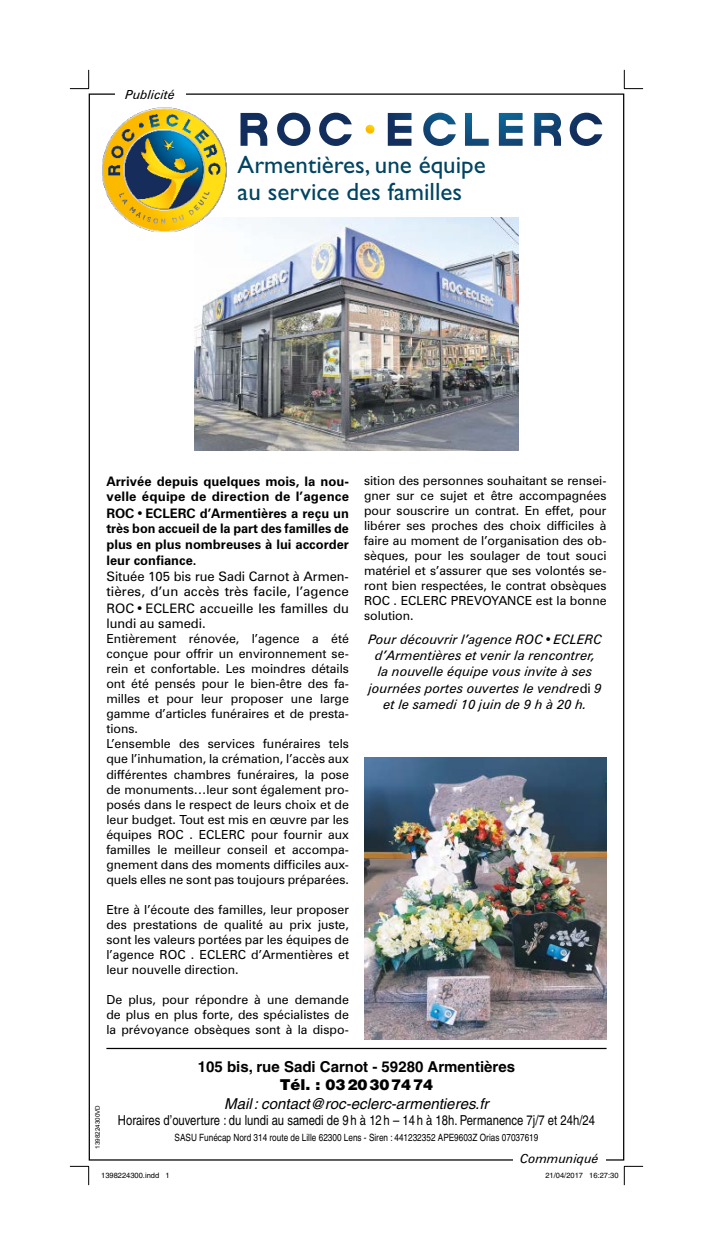
<style>
.page{position:relative;width:713px;height:1255px;background:#fff}
.page>*{position:absolute;margin:0;border:0;box-sizing:border-box;transform-origin:0 0}
.t1{font:25px/27px "Gill Sans";color:#004461}
.t2{font:italic 15px "Helvetica";color:#000}
.t3{font:700 15px "Helvetica";color:#000}
.t4{font:900 15px "Helvetica";color:#000}
.t5{font:condensed 13.75px "Helvetica";color:#000}
.t6{font:700 13.12px/15.9px "Zurich BT";color:#000;text-align:justify}
.t7{font:italic 13.12px/16.2px "Zurich BT";color:#000;text-align:center}
.t8{font:13.12px/15.9px "Zurich BT";letter-spacing:.005em;color:#000;text-align:justify}
.t9{font:12.5px/15px "Zurich BT";color:#000;text-align:justify}
.t10{font:italic 12.5px "Zurich BT";color:#000}
.t11{font:condensed 10px "Helvetica";color:#000}
.t12{font:7.5px "Helvetica";color:#000}
.t13{font:6.25px "Arial";color:#000}
.s1{font-style:normal}
</style>
<div class="page">
<img style="left:364px;top:757px;width:242px;height:282px">
<img style="left:194px;top:217px;width:324px;height:234px">
<hr style="left:106px;top:1047px;width:500px;height:2px;background:#000">
<img style="left:102px;top:107px;width:135px;height:124px">
<svg style="left:240px;top:113px;width:27px;height:33px"></svg>
<svg style="left:277px;top:113px;width:33px;height:33px"></svg>
<svg style="left:319px;top:113px;width:32px;height:33px"></svg>
<svg style="left:365px;top:125px;width:9px;height:9px"></svg>
<svg style="left:387px;top:113px;width:24px;height:33px"></svg>
<svg style="left:423px;top:113px;width:32px;height:33px"></svg>
<svg style="left:465px;top:113px;width:23px;height:33px"></svg>
<svg style="left:498px;top:113px;width:24px;height:33px"></svg>
<svg style="left:534px;top:113px;width:26px;height:33px"></svg>
<svg style="left:569px;top:113px;width:33px;height:33px"></svg>
<svg style="left:70px;top:70px;width:19px;height:19px"></svg>
<svg style="left:70px;top:1165px;width:19px;height:19px"></svg>
<svg style="left:623px;top:70px;width:19px;height:19px"></svg>
<svg style="left:623px;top:1165px;width:19px;height:19px"></svg>
<p class="t10" style="left:125px;top:87px;width:51px">Publicité</p>
<h1 class="t1" style="left:237px;top:151px;width:249px">Armentières, une équipe au service des familles</h1>
<p class="t6" style="left:106px;top:473px;width:244px">Arrivée depuis quelques mois, la nou&shy;velle équipe de direction de l’agence ROC•ECLERC d’Armentières a reçu un très bon accueil de la part des familles de plus en plus nombreuses à lui accorder leur confiance.</p>
<p class="t8" style="left:106px;top:568px;width:244px">Située 105 bis rue Sadi Carnot à Armen&shy;tières, d’un accès très facile, l’agence ROC•ECLERC accueille les familles du lundi au samedi.</p>
<p class="t9" style="left:106px;top:631px;width:244px;text-align:left">Entièrement rénovée, l’agence a été conçue pour offrir un environnement se&shy;rein et confortable. Les moindres détails ont été pensés pour le bien-être des fa&shy;milles et pour leur proposer une large gamme d’articles funéraires et de presta&shy;tions.<br>L’ensemble des services funéraires tels que l’inhumation, la crémation, l’accès aux différentes chambres funéraires, la pose de monuments…leur sont également pro&shy;posés dans le respect de leurs choix et de leur budget. Tout est mis en œuvre par les équipes ROC . ECLERC pour fournir aux familles le meilleur conseil et accompa&shy;gnement dans des moments difficiles aux&shy;quels elles ne sont pas toujours préparées.</p>
<p class="t9" style="left:106px;top:901px;width:244px">Etre à l’écoute des familles, leur proposer des prestations de qualité au prix juste, sont les valeurs portées par les équipes de l’agence ROC . ECLERC d’Armentières et leur nouvelle direction.</p>
<p class="t9" style="left:106px;top:991px;width:244px">De plus, pour répondre à une demande de plus en plus forte, des spécialistes de la prévoyance obsèques sont à la dispo-</p>
<p class="t9" style="left:364px;top:472px;width:244px">sition des personnes souhaitant se rensei&shy;gner sur ce sujet et être accompagnées pour souscrire un contrat. En effet, pour libérer ses proches des choix difficiles à faire au moment de l’organisation des ob&shy;sèques, pour les soulager de tout souci matériel et s’assurer que ses volontés se&shy;ront bien respectées, le contrat obsèques ROC . ECLERC PREVOYANCE est la bonne solution.</p>
<p class="t7" style="left:368px;top:631px;width:235px">Pour découvrir l’agence ROC<span class="s1">•</span>ECLERC d’Armentières et venir la rencontrer, la nouvelle équipe vous invite à ses journées portes ouvertes le vendre<span class="s1">di</span> 9 et le samedi 10 juin de 9 h à 20 h.</p>
<p class="t13" style="left:93px;top:1148px;width:45px;rotate:-90deg">1398224300VD</p>
<p class="t3" style="left:198px;top:1057px;width:319px">105 bis, rue Sadi Carnot - 59280 Armentières</p>
<p class="t4" style="left:279px;top:1075px;width:155px">Tél. : 0320307474</p>
<p class="t2" style="left:224px;top:1094px;width:266px">Mail: contact@roc-eclerc-armentieres.fr</p>
<p class="t5" style="left:118px;top:1112px;width:478px">Horaires d’ouverture : du lundi au samedi de 9 h à 12 h – 14 h à 18h. Permanence 7j/7 et 24h/24</p>
<p class="t11" style="left:174px;top:1131px;width:365px">SASU Funécap Nord 314 route de Lille 62300 Lens - Siren : 441232352 APE9603Z Orias 07037619</p>
<p class="t10" style="left:520px;top:1150px;width:80px">Communiqué</p>
<p class="t12" style="left:101px;top:1170px;width:70px">1398224300.indd 1</p>
<p class="t12" style="left:545px;top:1170px;width:74px">21/04/2017 16:27:30</p>
</div>
